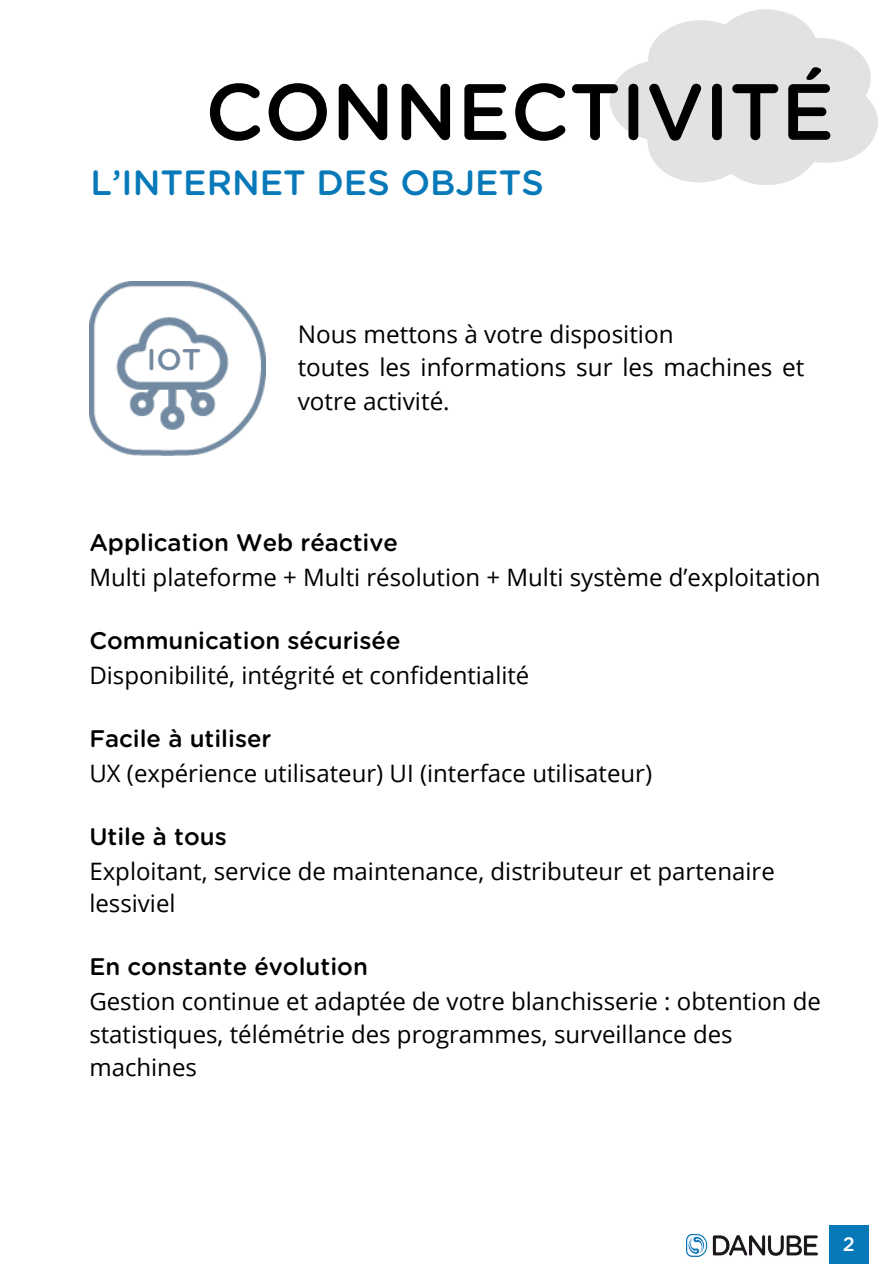
<style>
.page{position:relative;width:894px;height:1264px;background:#fff}
.page>*{position:absolute;margin:0;border:0;box-sizing:border-box;transform-origin:0 0}
.t1{font:500 79.5px "Gotham Rounded";color:#000}
.t2{font:500 35.1px "Gotham Rounded";color:#0779b8}
.t3{font:500 30px "Gotham Rounded";color:#738aa1}
.t4{font:24.3px/33.9px "Open Sans";color:#000}
.t5{font:24px/32.7px "Open Sans";color:#000}
.t6{font:500 24px "Gotham Rounded";color:#000}
.t7{font:500 19.5px "Gotham Rounded";color:#fff}
</style>
<div class="page">
<svg style="left:610px;top:9px;width:267px;height:176px;fill:#e0e2e3"></svg>
<img style="left:89px;top:281px;width:176px;height:175px">
<div style="left:828px;top:1225px;width:40px;height:38px;background:#0779b8"></div>
<img style="left:686px;top:1234px;width:130px;height:21px">
<h1 class="t1" style="left:205px;top:76px;width:630px">CONNECTIVITÉ</h1>
<h2 class="t2" style="left:90px;top:167px;width:455px">L’INTERNET DES OBJETS</h2>
<p class="t3" style="left:147px;top:346px;width:56px">IOT</p>
<h3 class="t4" style="left:297px;top:316px;width:377px">Nous mettons à votre disposition</h3>
<p class="t4" style="left:297px;top:350px;width:508px">toutes les informations sur les machines et votre activité.</p>
<p class="t6" style="left:89px;top:532px;width:310px">Application Web réactive</p>
<p class="t5" style="left:89px;top:560px;width:732px">Multi plateforme + Multi résolution + Multi système d’exploitation</p>
<p class="t6" style="left:89px;top:629px;width:312px">Communication sécurisée</p>
<p class="t5" style="left:89px;top:658px;width:441px">Disponibilité, intégrité et confidentialité</p>
<p class="t6" style="left:89px;top:727px;width:183px">Facile à utiliser</p>
<p class="t5" style="left:89px;top:756px;width:564px">UX (expérience utilisateur) UI (interface utilisateur)</p>
<p class="t6" style="left:89px;top:825px;width:139px">Utile à tous</p>
<p class="t5" style="left:89px;top:854px;width:686px">Exploitant, service de maintenance, distributeur et partenaire lessiviel</p>
<p class="t6" style="left:89px;top:956px;width:280px">En constante évolution</p>
<p class="t5" style="left:89px;top:984px;width:733px">Gestion continue et adaptée de votre blanchisserie : obtention de statistiques, télémétrie des programmes, surveillance des machines</p>
<p class="t7" style="left:842px;top:1235px;width:13px">2</p>
</div>
